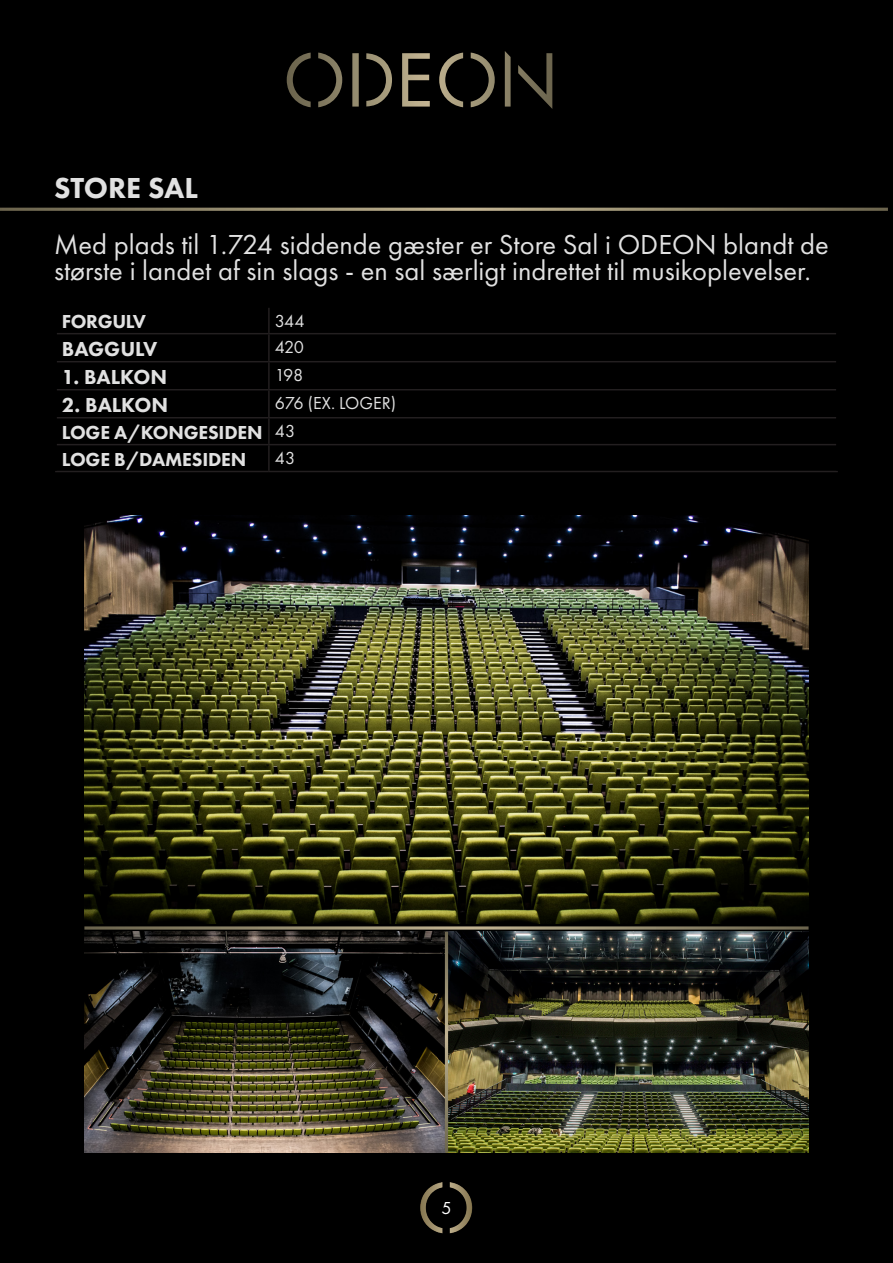
<style>
.page{position:relative;width:893px;height:1263px;background:#000}
.page>*{position:absolute;margin:0;border:0;box-sizing:border-box;transform-origin:0 0}
.t1{font:800 30px "Futura PT";color:#e1e1e1}
.t2{font:28.5px/25.5px "Futura PT";color:#e1e1e1}
.t3{font:800 21px "Futura PT";color:#e1e1e1}
.t4{font:800 19.5px "Futura PT";letter-spacing:-.01em;color:#e1e1e1}
.t5{font:18px "Futura PT";letter-spacing:-.015em;color:#e1e1e1}
.t6{font:18px "Futura PT";color:#fff}
</style>
<div class="page">
<hr style="left:0;top:208px;width:888px;height:3px;background:#fff">
<svg style="left:287px;top:51px;width:265px;height:58px;background:#26231c"></svg>
<img style="left:420px;top:1182px;width:53px;height:53px">
<img style="left:84px;top:515px;width:724px;height:409px">
<img style="left:84px;top:932px;width:724px;height:220px">
<hr style="left:84px;top:926px;width:724px;height:3px;background:#fff">
<hr style="left:445px;top:932px;width:3px;height:220px;background:#fff">
<hr style="left:268px;top:307px;width:2px;height:26px;background:#231f20">
<hr style="left:57px;top:333px;width:212px;height:1px;background:#231f20">
<hr style="left:269px;top:333px;width:567px;height:1px;background:#231f20">
<hr style="left:268px;top:334px;width:2px;height:27px;background:#231f20">
<hr style="left:57px;top:361px;width:212px;height:1px;background:#231f20">
<hr style="left:269px;top:361px;width:567px;height:1px;background:#231f20">
<hr style="left:268px;top:362px;width:2px;height:27px;background:#231f20">
<hr style="left:57px;top:389px;width:212px;height:1px;background:#231f20">
<hr style="left:269px;top:389px;width:567px;height:1px;background:#231f20">
<hr style="left:268px;top:390px;width:2px;height:27px;background:#231f20">
<hr style="left:57px;top:417px;width:212px;height:1px;background:#231f20">
<hr style="left:269px;top:417px;width:567px;height:1px;background:#231f20">
<hr style="left:268px;top:418px;width:2px;height:26px;background:#231f20">
<hr style="left:57px;top:444px;width:212px;height:1px;background:#231f20">
<hr style="left:269px;top:444px;width:567px;height:1px;background:#231f20">
<hr style="left:268px;top:445px;width:2px;height:26px;background:#231f20">
<hr style="left:55px;top:471px;width:214px;height:1px;background:#231f20">
<hr style="left:269px;top:471px;width:569px;height:1px;background:#231f20">
<hr style="left:55px;top:306px;width:214px;height:2px;background:#000">
<hr style="left:55px;top:307px;width:2px;height:27px;background:#000">
<hr style="left:269px;top:306px;width:569px;height:2px;background:#000">
<hr style="left:836px;top:307px;width:2px;height:27px;background:#000">
<hr style="left:55px;top:334px;width:2px;height:28px;background:#000">
<hr style="left:836px;top:334px;width:2px;height:28px;background:#000">
<hr style="left:55px;top:362px;width:2px;height:28px;background:#000">
<hr style="left:836px;top:362px;width:2px;height:28px;background:#000">
<hr style="left:55px;top:390px;width:2px;height:28px;background:#000">
<hr style="left:836px;top:390px;width:2px;height:28px;background:#000">
<hr style="left:55px;top:418px;width:2px;height:27px;background:#000">
<hr style="left:836px;top:418px;width:2px;height:27px;background:#000">
<hr style="left:55px;top:445px;width:2px;height:26px;background:#000">
<hr style="left:836px;top:445px;width:2px;height:26px;background:#000">
<p class="t1" style="left:54px;top:169px;width:145px">STORE SAL</p>
<p class="t2" style="left:54px;top:232px;width:776px">Med plads til 1.724 siddende gæster er Store Sal i ODEON blandt de største i landet af sin slags - en sal særligt indrettet til musikoplevelser.</p>
<p class="t4" style="left:62px;top:309px;width:86px">FORGULV</p>
<p class="t5" style="left:275px;top:310px;width:31px">344</p>
<p class="t3" style="left:62px;top:336px;width:97px">BAGGULV</p>
<p class="t5" style="left:275px;top:337px;width:31px">420</p>
<p class="t3" style="left:62px;top:364px;width:107px">1. BALKON</p>
<p class="t5" style="left:275px;top:365px;width:30px">198</p>
<p class="t3" style="left:62px;top:392px;width:108px">2. BALKON</p>
<p class="t5" style="left:275px;top:393px;width:123px">676 (EX. LOGER)</p>
<p class="t4" style="left:62px;top:420px;width:202px">LOGE A/KONGESIDEN</p>
<p class="t5" style="left:275px;top:421px;width:22px">43</p>
<p class="t4" style="left:62px;top:447px;width:186px">LOGE B/DAMESIDEN</p>
<p class="t5" style="left:275px;top:448px;width:22px">43</p>
<p class="t6" style="left:441px;top:1197px;width:12px">5</p>
</div>
